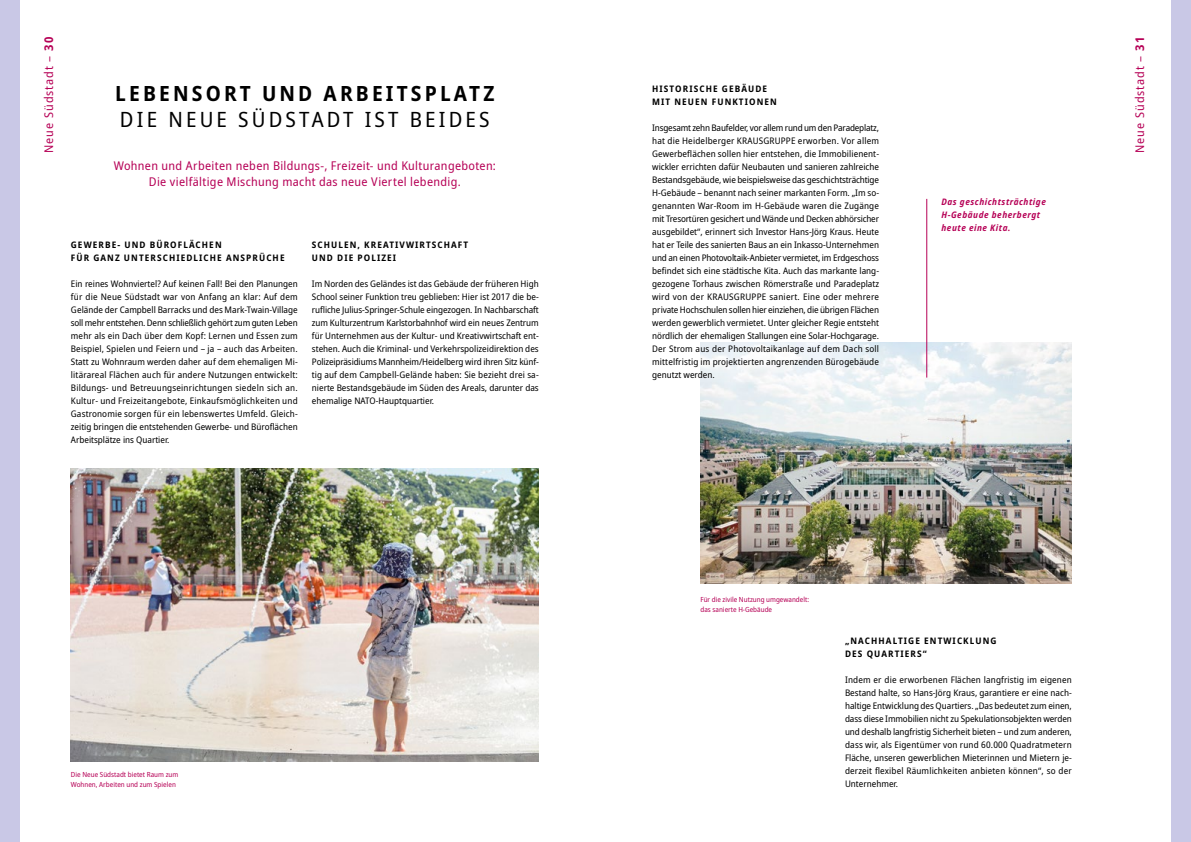
<style>
.page{position:relative;width:1191px;height:842px;background:#fff}
.page>*{position:absolute;margin:0;border:0;box-sizing:border-box;transform-origin:0 0}
.Headline{font:700 semi-condensed 21px "Noto Sans";letter-spacing:.15em;color:#000}
.Subheadline{font:semi-condensed 21px "Noto Sans";letter-spacing:.15em;color:#000}
.Teasertext{font:semi-condensed 12px/16.2px "Noto Sans";letter-spacing:.025em;color:#b60056;text-align:center}
.Kolumnentitel{font:semi-condensed 12px "Noto Sans";letter-spacing:.08em;color:#b60056}
.Fließtext{font:semi-condensed 9px/13px "Noto Sans";color:#000;text-align:justify}
.Headline_Fließtext{font:700 semi-condensed 9px/13px "Noto Sans";letter-spacing:.12em;color:#000}
.Fact_9pt{font:italic 700 semi-condensed 9px/13px "Noto Sans";letter-spacing:.06em;color:#b60056}
.Bildunterschriften{font:semi-condensed 7px "Noto Sans";color:#b60056}
.s1{font-weight:700}
</style>
<div class="page">
<img style="left:700px;top:342px;width:371px;height:242px">
<img style="left:71px;top:469px;width:468px;height:292px">
<hr style="left:926px;top:199px;width:1px;height:179px;background:#b60056">
<div style="left:0;top:0;width:19px;height:842px;background:#c9c8e6"></div>
<div style="left:1171px;top:0;width:20px;height:842px;background:#c9c8e6"></div>
<p class="Kolumnentitel" style="left:40px;top:153px;width:117px;rotate:-90deg">Neue Südstadt – <span class="s1">30</span></p>
<p class="Headline" style="left:115px;top:79px;width:380px">LEBENSORT UND ARBEITSPLATZ</p>
<p class="Subheadline" style="left:120px;top:105px;width:371px">DIE NEUE SÜDSTADT IST BEIDES</p>
<p class="Teasertext" style="left:114px;top:157px;width:384px">Wohnen und Arbeiten neben Bildungs-, Freizeit- und Kulturangeboten:<br>Die vielfältige Mischung macht das neue Viertel lebendig.</p>
<p class="Headline_Fließtext" style="left:71px;top:238px;width:215px">GEWERBE- UND BÜROFLÄCHEN<br>FÜR GANZ UNTERSCHIEDLICHE ANSPRÜCHE</p>
<p class="Fließtext" style="left:71px;top:277px;width:228px">Ein reines Wohnviertel? Auf keinen Fall! Bei den Planungen für die Neue Südstadt war von Anfang an klar: Auf dem Gelände der Campbell Barracks und des Mark-Twain-Village soll mehr entstehen. Denn schließlich gehört zum guten Leben mehr als ein Dach über dem Kopf: Lernen und Essen zum Beispiel, Spielen und Feiern und – ja – auch das Arbeiten.<br>Statt zu Wohnraum werden daher auf dem ehemaligen Mi&shy;litärareal Flächen auch für andere Nutzungen entwickelt:<br>Bildungs- und Betreuungseinrichtungen siedeln sich an.<br>Kultur- und Freizeitangebote, Einkaufsmöglichkeiten und Gastronomie sorgen für ein lebenswertes Umfeld. Gleich&shy;zeitig bringen die entstehenden Gewerbe- und Büroflächen Arbeitsplätze ins Quartier.</p>
<p class="Headline_Fließtext" style="left:312px;top:238px;width:158px">SCHULEN, KREATIVWIRTSCHAFT</p>
<p class="Headline_Fließtext" style="left:312px;top:251px;width:86px">UND DIE POLIZEI</p>
<p class="Fließtext" style="left:312px;top:277px;width:228px">Im Norden des Geländes ist das Gebäude der früheren High School seiner Funktion treu geblieben: Hier ist 2017 die be&shy;rufliche Julius-Springer-Schule eingezogen. In Nachbarschaft zum Kulturzentrum Karlstorbahnhof wird ein neues Zentrum für Unternehmen aus der Kultur- und Kreativwirtschaft ent&shy;stehen. Auch die Kriminal- und Verkehrspolizeidirektion des Polizeipräsidiums Mannheim/Heidelberg wird ihren Sitz künf&shy;tig auf dem Campbell-Gelände haben: Sie bezieht drei sa&shy;nierte Bestandsgebäude im Süden des Areals, darunter das ehemalige NATO-Hauptquartier.</p>
<p class="Bildunterschriften" style="left:71px;top:770px;width:109px">Die Neue Südstadt bietet Raum zum</p>
<p class="Bildunterschriften" style="left:71px;top:780px;width:107px">Wohnen, Arbeiten und zum Spielen</p>
<p class="Headline_Fließtext" style="left:652px;top:82px;width:116px">HISTORISCHE GEBÄUDE</p>
<p class="Headline_Fließtext" style="left:652px;top:95px;width:126px">MIT NEUEN FUNKTIONEN</p>
<p class="Fließtext" style="left:652px;top:121px;width:228px">Insgesamt zehn Baufelder, vor allem rund um den Paradeplatz, hat die Heidelberger KRAUSGRUPPE erworben. Vor allem Gewerbeflächen sollen hier entstehen, die Immobilienent&shy;wickler errichten dafür Neubauten und sanieren zahlreiche Bestandsgebäude, wie beispielsweise das geschichtsträchtige H-Gebäude – benannt nach seiner markanten Form. „Im so&shy;genannten War-Room im H-Gebäude waren die Zugänge mit Tresortüren gesichert und Wände und Decken abhörsicher ausgebildet“, erinnert sich Investor Hans-Jörg Kraus. Heute hat er Teile des sanierten Baus an ein Inkasso-Unternehmen und an einen Photovoltaik-Anbieter vermietet, im Erdgeschoss befindet sich eine städtische Kita. Auch das markante lang&shy;gezogene Torhaus zwischen Römerstraße und Paradeplatz wird von der KRAUSGRUPPE saniert. Eine oder mehrere private Hochschulen sollen hier einziehen, die übrigen Flächen werden gewerblich vermietet. Unter gleicher Regie entsteht nördlich der ehemaligen Stallungen eine Solar-Hochgarage.<br>Der Strom aus der Photovoltaikanlage auf dem Dach soll mittelfristig im projektierten angrenzenden Bürogebäude genutzt werden.</p>
<p class="Fact_9pt" style="left:941px;top:196px;width:106px">Das geschichtsträchtige<br>H-Gebäude beherbergt heute eine Kita.</p>
<p class="Kolumnentitel" style="left:1131px;top:153px;width:117px;rotate:-90deg">Neue Südstadt – <span class="s1">31</span></p>
<p class="Bildunterschriften" style="left:700px;top:594px;width:110px">Für die zivile Nutzung umgewandelt:</p>
<p class="Bildunterschriften" style="left:700px;top:604px;width:73px">das sanierte H-Gebäude</p>
<p class="Headline_Fließtext" style="left:845px;top:634px;width:153px">„NACHHALTIGE ENTWICKLUNG</p>
<p class="Headline_Fließtext" style="left:845px;top:647px;width:83px">DES QUARTIERS“</p>
<p class="Fließtext" style="left:845px;top:674px;width:228px">Indem er die erworbenen Flächen langfristig im eigenen Bestand halte, so Hans-Jörg Kraus, garantiere er eine nach&shy;haltige Entwicklung des Quartiers. „Das bedeutet zum einen, dass diese Immobilien nicht zu Spekulationsobjekten werden und deshalb langfristig Sicherheit bieten – und zum anderen, dass wir, als Eigentümer von rund 60.000 Quadratmetern Fläche, unseren gewerblichen Mieterinnen und Mietern je&shy;derzeit flexibel Räumlichkeiten anbieten können“, so der Unternehmer.</p>
</div>
